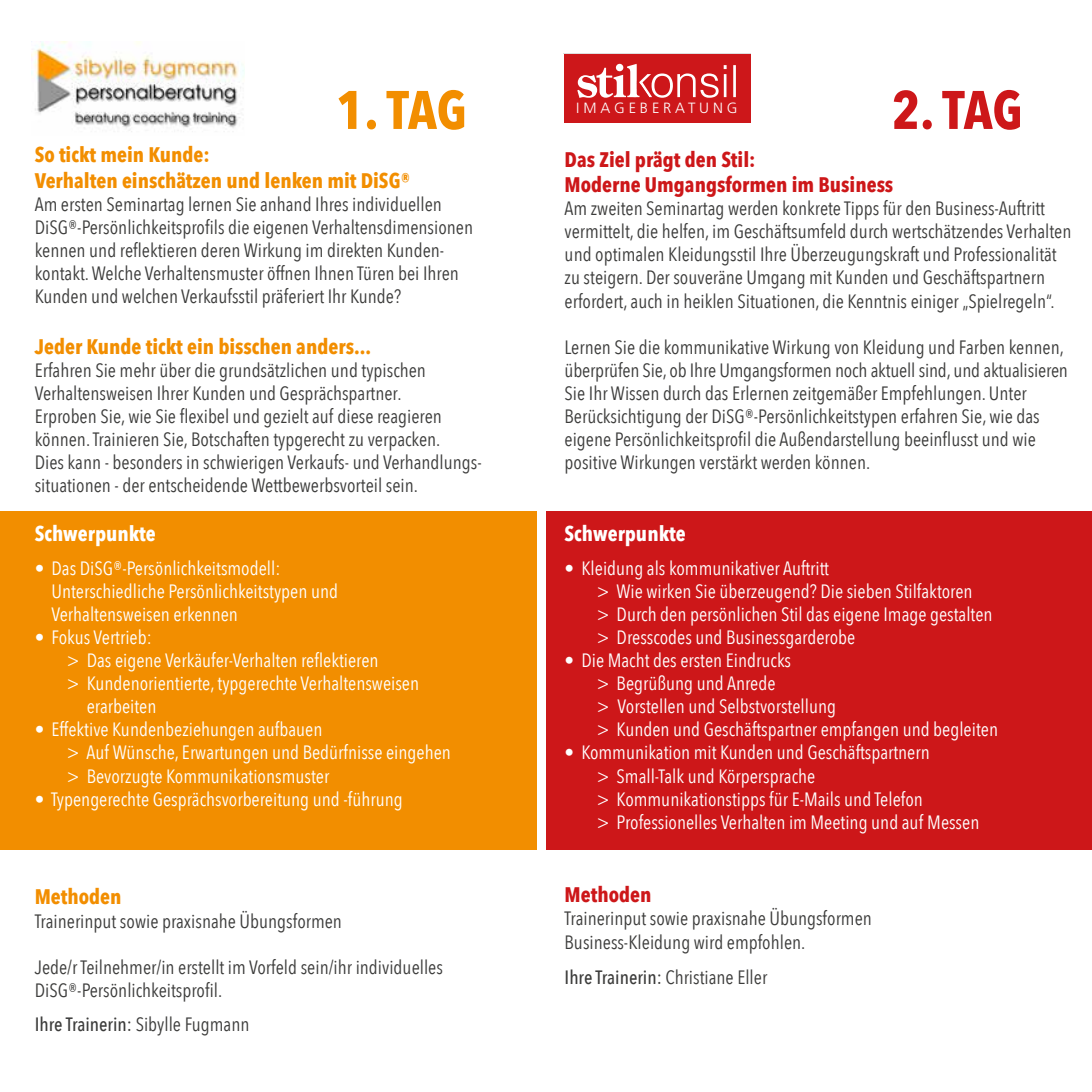
<style>
.page{position:relative;width:1092px;height:1092px;background:#fff}
.page>*{position:absolute;margin:0;border:0;box-sizing:border-box;transform-origin:0 0}
.t1{font:700 53.73px "Avenir Next Condensed";color:#f28e00}
.t2{font:700 53.73px "Avenir Next Condensed";color:#cd1719}
.t3{font:700 21px/25.2px "Avenir Next Condensed";color:#f28e00}
.t4{font:700 21px/25.2px "Avenir Next Condensed";color:#cd1719}
.t5{font:700 21px "Avenir Next Condensed";color:#fff}
.t6{font:19.25px/23.1px "Avenir Next Condensed";color:#3c3c3b}
.t7{font:19.25px/23.1px "Avenir Next Condensed";color:#fff}
.t8{font:500 19.25px "Avenir Next Condensed";color:#3c3c3b}
.t9{font:300 14.88px "Frutiger";letter-spacing:.26em;color:#fff}
.s1{font-weight:400}
.s2{font-weight:500}
</style>
<div class="page">
<div style="left:0;top:511px;width:536px;height:339px;background:#f28e00"></div>
<div style="left:546px;top:511px;width:545px;height:339px;background:#cd1719"></div>
<img style="left:31px;top:42px;width:213px;height:90px">
<svg style="left:564px;top:54px;width:187px;height:69px;background:#d33336"></svg>
<h1 class="t1" style="left:336px;top:77px;width:132px">1. TAG</h1>
<h1 class="t2" style="left:891px;top:77px;width:132px">2. TAG</h1>
<p class="t9" style="left:576px;top:100px;width:163px">IMAGEBERATUNG</p>
<p class="t3" style="left:35px;top:142px;width:377px">So tickt mein Kunde:<br>Verhalten einschätzen und lenken mit DiSG®</p>
<p class="t6" style="left:35px;top:191px;width:440px">Am ersten Seminartag lernen Sie anhand Ihres individuellen DiSG®-Persönlichkeitsprofils die eigenen Verhaltensdimensionen kennen und reflektieren deren Wirkung im direkten Kunden&shy;kontakt. Welche Verhaltensmuster öffnen Ihnen Türen bei Ihren Kunden und welchen Verkaufsstil präferiert Ihr Kunde?</p>
<p class="t3" style="left:35px;top:333px;width:338px">Jeder Kunde tickt ein bisschen anders...</p>
<p class="t6" style="left:35px;top:357px;width:448px">Erfahren Sie mehr über die grundsätzlichen und typischen Verhaltensweisen Ihrer Kunden und Gesprächspartner.<br>Erproben Sie, wie Sie flexibel und gezielt auf diese reagieren können. Trainieren Sie, Botschaften typgerecht zu verpacken.<br>Dies kann - besonders in schwierigen Verkaufs- und Verhandlungs&shy;situationen - der entscheidende Wettbewerbsvorteil sein.</p>
<p class="t5" style="left:35px;top:520px;width:123px">Schwerpunkte</p>
<p class="t7" style="left:51px;top:555px;width:288px;text-indent:-17px">• Das DiSG®-Persönlichkeitsmodell:<br>Unterschiedliche Persönlichkeitstypen und<br>Verhaltensweisen erkennen</p>
<p class="t7" style="left:35px;top:624px;width:118px">• Fokus Vertrieb:</p>
<p class="t7" style="left:67px;top:647px;width:313px">&gt; Das eigene Verkäufer-Verhalten reflektieren</p>
<p class="t7" style="left:67px;top:671px;width:354px">&gt; Kundenorientierte, typgerechte Verhaltensweisen</p>
<p class="t7" style="left:87px;top:694px;width:71px">erarbeiten</p>
<p class="t7" style="left:67px;top:717px;width:385px;text-indent:-32px">• Effektive Kundenbeziehungen aufbauen<br>&gt; Auf Wünsche, Erwartungen und Bedürfnisse eingehen &gt; Bevorzugte Kommunikationsmuster</p>
<p class="t7" style="left:35px;top:786px;width:369px">• Typengerechte Gesprächsvorbereitung und -führung</p>
<p class="t3" style="left:35px;top:884px;width:88px">Methoden</p>
<p class="t6" style="left:35px;top:908px;width:309px">Trainerinput sowie praxisnahe Übungsformen</p>
<p class="t6" style="left:35px;top:954px;width:410px">Jede/r Teilnehmer/in erstellt im Vorfeld sein/ihr individuelles<br>DiSG®-Persönlichkeitsprofil.</p>
<p class="t8" style="left:35px;top:1012px;width:216px">Ihre Trainerin: <span class="s1">Sibylle Fugmann</span></p>
<p class="t4" style="left:564px;top:147px;width:330px">Das Ziel prägt den Stil:<br>Moderne Umgangsformen im Business</p>
<p class="t6" style="left:564px;top:196px;width:508px">Am zweiten Seminartag werden konkrete Tipps für den Business-Auftritt vermittelt, die helfen, im Geschäftsumfeld durch wertschätzendes Verhalten und optimalen Kleidungsstil Ihre Überzeugungskraft und Professionalität zu steigern. Der souveräne Umgang mit Kunden und Geschäftspartnern erfordert, auch in heiklen Situationen, die Kenntnis einiger „Spielregeln“.</p>
<p class="t6" style="left:564px;top:334px;width:505px">Lernen Sie die kommunikative Wirkung von Kleidung und Farben kennen, überprüfen Sie, ob Ihre Umgangsformen noch aktuell sind, und aktualisieren Sie Ihr Wissen durch das Erlernen zeitgemäßer Empfehlungen. Unter Berücksichtigung der DiSG®-Persönlichkeitstypen erfahren Sie, wie das eigene Persönlichkeitsprofil die Außendarstellung beeinflusst und wie positive Wirkungen verstärkt werden können.</p>
<p class="t5" style="left:564px;top:520px;width:123px">Schwerpunkte</p>
<p class="t7" style="left:596px;top:555px;width:397px;text-indent:-32px">• Kleidung als kommunikativer Auftritt<br>&gt; Wie wirken Sie überzeugend? Die sieben Stilfaktoren<br>&gt; Durch den persönlichen Stil das eigene Image gestalten &gt; Dresscodes und Businessgarderobe</p>
<p class="t7" style="left:596px;top:647px;width:403px;text-indent:-32px">• Die Macht des ersten Eindrucks<br>&gt; Begrüßung und Anrede<br>&gt; Vorstellen und Selbstvorstellung<br>&gt; Kunden und Geschäftspartner empfangen und begleiten</p>
<p class="t7" style="left:596px;top:740px;width:384px;text-indent:-32px">• Kommunikation mit Kunden und Geschäftspartnern<br>&gt; Small-Talk und Körpersprache<br>&gt; Kommunikationstipps für E-Mails und Telefon<br>&gt; Professionelles Verhalten im Meeting und auf Messen</p>
<p class="t4" style="left:564px;top:882px;width:88px">Methoden</p>
<p class="t6" style="left:564px;top:906px;width:309px">Trainerinput sowie praxisnahe Übungsformen<br>Business-Kleidung wird empfohlen.</p>
<p class="t6" style="left:564px;top:965px;width:204px"><span class="s2">Ihre Trainerin:</span> Christiane Eller</p>
</div>
